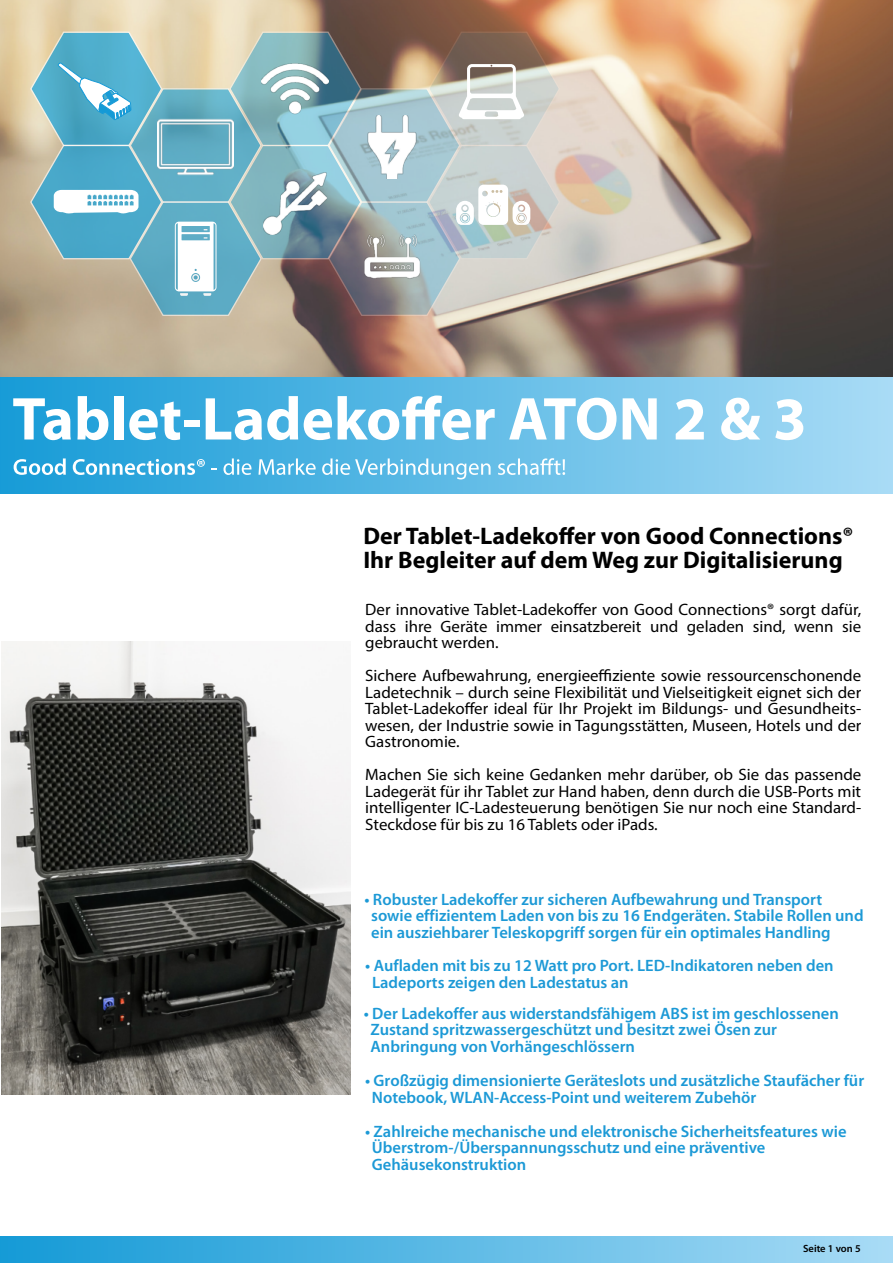
<style>
.page{position:relative;width:893px;height:1263px;background:#fff}
.page>*{position:absolute;margin:0;border:0;box-sizing:border-box;transform-origin:0 0}
.t1{font:700 61.05px "Myriad Pro";color:#fff}
.t2{font:700 24px/24px "Myriad Pro";color:#000}
.t3{font:600 16.5px/16.5px "Myriad Pro";color:#1c99d6}
.t4{font:16.5px/16.5px "Myriad Pro";color:#000;text-align:justify}
.t5{font:600 10.5px "Myriad Pro";color:#000}
</style>
<div class="page">
<img style="left:0;top:0;width:893px;height:377px">
<div style="left:0;top:377px;width:893px;height:116px;background:linear-gradient(to right,#159ad6,#a8dbf5)"></div>
<img style="left:30px;top:32px;width:530px;height:284px">
<svg style="left:14px;top:458px;width:52px;height:17px"></svg>
<svg style="left:73px;top:459px;width:132px;height:16px"></svg>
<svg style="left:223px;top:458px;width:28px;height:17px"></svg>
<svg style="left:258px;top:458px;width:58px;height:17px"></svg>
<svg style="left:322px;top:458px;width:169px;height:21px"></svg>
<svg style="left:498px;top:458px;width:67px;height:17px"></svg>
<div style="left:0;top:1236px;width:893px;height:27px;background:linear-gradient(to right,#1399d6,#a8dbf5)"></div>
<img style="left:1px;top:641px;width:349px;height:453px">
<h1 class="t1" style="left:12px;top:395px;width:796px">Tablet-Ladekoffer ATON 2 &amp; 3</h1>
<h2 class="t2" style="left:363px;top:526px;width:492px">Der Tablet-Ladekoffer von Good Connections®<br>Ihr Begleiter auf dem Weg zur Digitalisierung</h2>
<p class="t4" style="left:365px;top:602px;width:498px">Der innovative Tablet-Ladekoffer von Good Connections® sorgt dafür, dass ihre Geräte immer einsatzbereit und geladen sind, wenn sie gebraucht werden.</p>
<p class="t4" style="left:365px;top:668px;width:498px">Sichere Aufbewahrung, energieeffiziente sowie ressourcenschonende Ladetechnik – durch seine Flexibilität und Vielseitigkeit eignet sich der Tablet-Ladekoffer ideal für Ihr Projekt im Bildungs- und Gesundheits&shy;wesen, der Industrie sowie in Tagungsstätten, Museen, Hotels und der Gastronomie.</p>
<p class="t4" style="left:365px;top:767px;width:498px">Machen Sie sich keine Gedanken mehr darüber, ob Sie das passende Ladegerät für ihr Tablet zur Hand haben, denn durch die USB-Ports mit intelligenter IC-Ladesteuerung benötigen Sie nur noch eine Standard-Steckdose für bis zu 16 Tablets oder iPads.</p>
<p class="t3" style="left:371px;top:891px;width:494px;text-indent:-7px">• Robuster Ladekoffer zur sicheren Aufbewahrung und Transport sowie effizientem Laden von bis zu 16 Endgeräten. Stabile Rollen und ein ausziehbarer Teleskopgriff sorgen für ein optimales Handling</p>
<p class="t3" style="left:372px;top:958px;width:463px;text-indent:-7px">• Aufladen mit bis zu 12 Watt pro Port. LED-Indikatoren neben den<br>Ladeports zeigen den Ladestatus an</p>
<p class="t3" style="left:371px;top:1005px;width:470px;text-indent:-7px">• Der Ladekoffer aus widerstandsfähigem ABS ist im geschlossenen<br>Zustand spritzwassergeschützt und besitzt zwei Ösen zur<br>Anbringung von Vorhängeschlössern</p>
<p class="t3" style="left:372px;top:1073px;width:494px;text-indent:-7px">• Großzügig dimensionierte Geräteslots und zusätzliche Staufächer für<br>Notebook, WLAN-Access-Point und weiterem Zubehör</p>
<p class="t3" style="left:372px;top:1123px;width:476px;text-indent:-7px">• Zahlreiche mechanische und elektronische Sicherheitsfeatures wie<br>Überstrom-/Überspannungsschutz und eine präventive<br>Gehäusekonstruktion</p>
<p class="t5" style="left:803px;top:1243px;width:59px">Seite 1 von 5</p>
</div>
